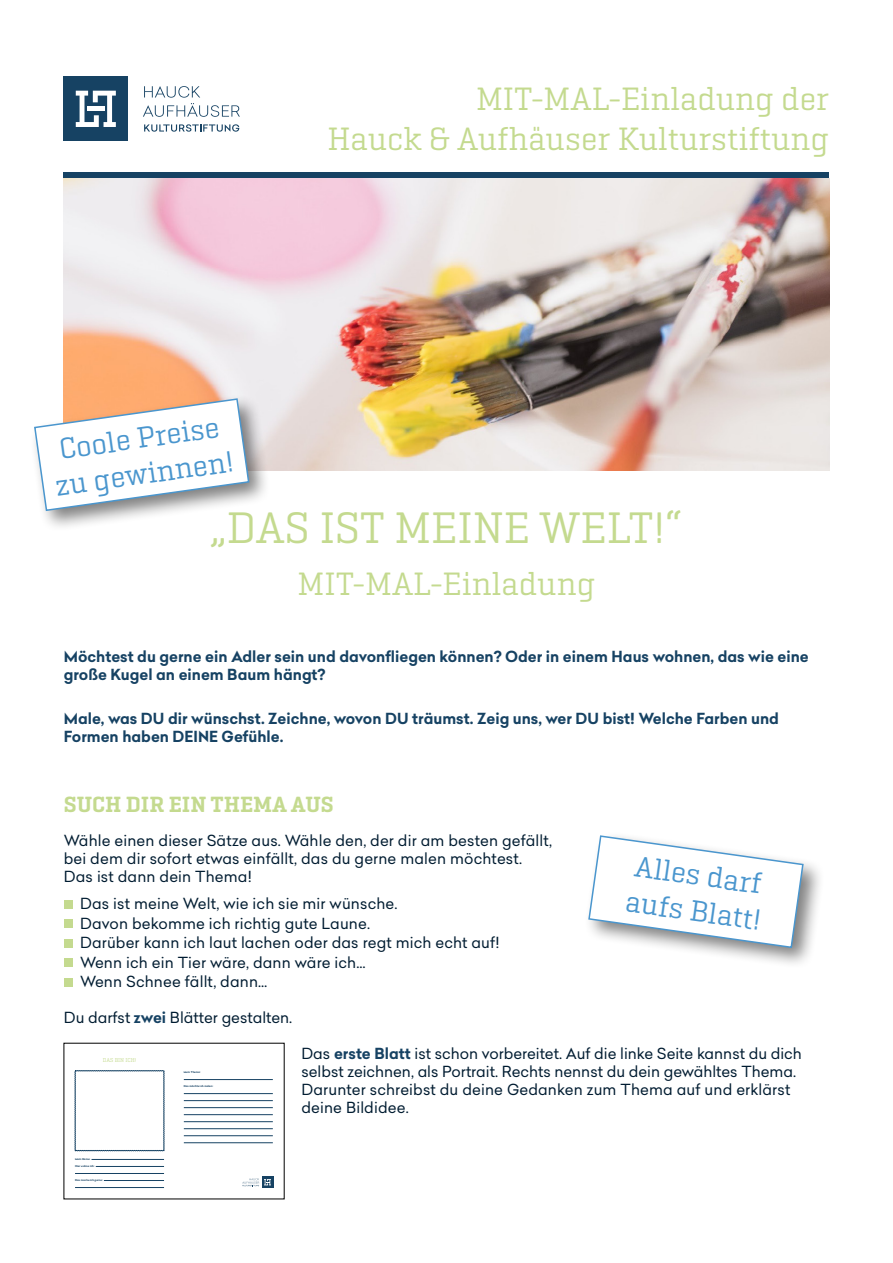
<style>
.page{position:relative;width:893px;height:1263px;background:#fff}
.page>*{position:absolute;margin:0;border:0;box-sizing:border-box;transform-origin:0 0}
.t1{font:45px "Geogrotesque Slab";color:#c4da8f}
.t2{font:33px/39.6px "Geogrotesque Slab";color:#c4da8f;text-align:right}
.t3{font:30px/36px "Geogrotesque Slab";color:#4a96ce;text-align:center}
.t4{font:600 22.5px "Geogrotesque Slab";color:#c4da8f}
.t5{font:15px/18px "Celias";letter-spacing:.01em;color:#001c31}
.t6{font:700 15px/18px "Celias";color:#164263}
.t7{font:5.7px "Geogrotesque Slab";color:#c4da8f}
.t8{font:700 2.55px "Celias";color:#164263}
.s1{font-weight:700;color:#164263}
</style>
<div class="page">
<div style="left:64px;top:900px;width:8px;height:8px;background:#c4da8f"></div>
<div style="left:64px;top:919px;width:8px;height:9px;background:#c4da8f"></div>
<div style="left:64px;top:939px;width:8px;height:8px;background:#c4da8f"></div>
<div style="left:64px;top:958px;width:8px;height:9px;background:#c4da8f"></div>
<div style="left:64px;top:978px;width:8px;height:8px;background:#c4da8f"></div>
<div style="left:64px;top:173px;width:765px;height:6px;background:#164263"></div>
<div style="left:64px;top:77px;width:64px;height:64px;background:#164263"></div>
<svg style="left:143px;top:86px;width:97px;height:31px"></svg>
<svg style="left:76px;top:91px;width:40px;height:36px"></svg>
<svg style="left:144px;top:124px;width:95px;height:8px"></svg>
<img style="left:64px;top:179px;width:765px;height:291px">
<div style="left:29px;top:394px;width:242px;height:139px;background:#000;opacity:.5"></div>
<svg style="left:33px;top:397px;width:217px;height:115px"></svg>
<div style="left:583px;top:831px;width:242px;height:139px;background:#000;opacity:.5"></div>
<svg style="left:587px;top:834px;width:217px;height:115px"></svg>
<div style="left:262px;top:1177px;width:11px;height:11px;background:#164263"></div>
<svg style="left:242px;top:1178px;width:29px;height:8px"></svg>
<svg style="left:75px;top:1070px;width:89px;height:81px"></svg>
<hr style="left:92px;top:1159px;width:72px;height:1px;background:#164263">
<hr style="left:96px;top:1166px;width:68px;height:1px;background:#164263">
<hr style="left:75px;top:1173px;width:89px;height:1px;background:#164263">
<hr style="left:104px;top:1180px;width:60px;height:1px;background:#164263">
<hr style="left:75px;top:1187px;width:89px;height:1px;background:#164263">
<hr style="left:184px;top:1079px;width:89px;height:1px;background:#164263">
<hr style="left:184px;top:1093px;width:89px;height:1px;background:#164263">
<hr style="left:184px;top:1100px;width:89px;height:1px;background:#164263">
<hr style="left:184px;top:1107px;width:89px;height:1px;background:#164263">
<hr style="left:184px;top:1114px;width:89px;height:1px;background:#164263">
<hr style="left:184px;top:1121px;width:89px;height:1px;background:#164263">
<hr style="left:184px;top:1128px;width:89px;height:1px;background:#164263">
<hr style="left:184px;top:1135px;width:89px;height:1px;background:#164263">
<hr style="left:184px;top:1142px;width:89px;height:1px;background:#164263">
<h2 class="t2" style="left:328px;top:78px;width:503px">MIT-MAL-Einladung der<br>Hauck &amp; Aufhäuser Kulturstiftung</h2>
<h3 class="t3" style="left:48px;top:432px;width:181px;rotate:-8deg">Coole Preise zu gewinnen!</h3>
<h1 class="t1" style="left:211px;top:500px;width:473px">„DAS IST MEINE WELT!“</h1>
<h2 class="t2" style="left:298px;top:563px;width:299px">MIT-MAL-Einladung</h2>
<p class="t6" style="left:64px;top:647px;width:746px">Möchtest du gerne ein Adler sein und davonfliegen können? Oder in einem Haus wohnen, das wie eine große Kugel an einem Baum hängt?</p>
<p class="t6" style="left:64px;top:710px;width:717px">Male, was DU dir wünschst. Zeichne, wovon DU träumst. Zeig uns, wer DU bist! Welche Farben und<br>Formen haben DEINE Gefühle.</p>
<h3 class="t4" style="left:64px;top:790px;width:271px">SUCH DIR EIN THEMA AUS</h3>
<p class="t5" style="left:64px;top:831px;width:490px">Wähle einen dieser Sätze aus. Wähle den, der dir am besten gefällt, bei dem dir sofort etwas einfällt, das du gerne malen möchtest.<br>Das ist dann dein Thema!</p>
<p class="t5" style="left:80px;top:894px;width:421px;line-height:19.5px">Das ist meine Welt, wie ich sie mir wünsche.<br>Davon bekomme ich richtig gute Laune.<br>Darüber kann ich laut lachen oder das regt mich echt auf!<br>Wenn ich ein Tier wäre, dann wäre ich…<br>Wenn Schnee fällt, dann…</p>
<p class="t5" style="left:64px;top:1008px;width:230px">Du darfst <span class="s1">zwei</span> Blätter gestalten.</p>
<p class="t5" style="left:301px;top:1044px;width:502px">Das <span class="s1">erste Blatt</span> ist schon vorbereitet. Auf die linke Seite kannst du dich selbst zeichnen, als Portrait. Rechts nennst du dein gewähltes Thema.<br>Darunter schreibst du deine Gedanken zum Thema auf und erklärst deine Bildidee.</p>
<h3 class="t3" style="left:633px;top:847px;width:138px;text-align:left;rotate:8deg">Alles darf aufs Blatt!</h3>
<p class="t7" style="left:103px;top:1057px;width:35px">DAS BIN ICH!</p>
<p class="t8" style="left:184px;top:1070px;width:18px">Mein Thema:</p>
<p class="t8" style="left:184px;top:1084px;width:31px">Das möchte ich malen:</p>
<p class="t8" style="left:75px;top:1157px;width:17px">Mein Name:</p>
<p class="t8" style="left:75px;top:1164px;width:21px">Hier wohne ich:</p>
<p class="t8" style="left:75px;top:1178px;width:29px">Das mache ich gerne:</p>
</div>
